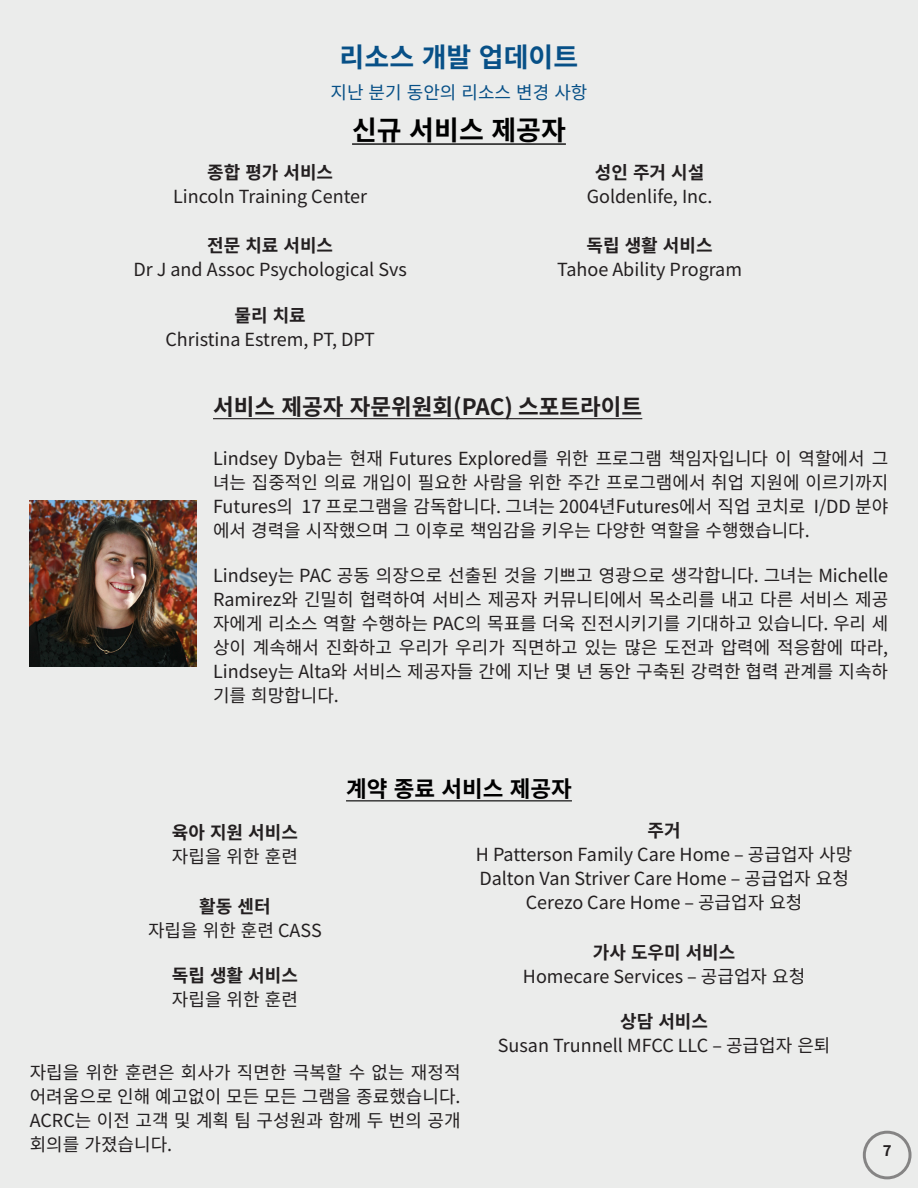
<style>
.page{position:relative;width:918px;height:1188px;background:#ebeceb}
.page>*{position:absolute;margin:0;border:0;box-sizing:border-box;transform-origin:0 0}
.t1{font:700 27px "Noto Sans KR";color:#075087}
.t2{font:700 27px "Noto Sans KR";color:#000}
.t3{font:700 22.5px "Noto Sans KR";color:#231f20}
.t4{font:700 22.5px "Noto Sans KR";color:#000}
.t5{font:18px/24px "Noto Sans KR";color:#231f20;text-align:justify}
.t6{font:700 18px "Noto Sans KR";color:#231f20}
.t7{font:18px "Noto Sans KR";color:#075087}
.t8{font:700 15px "Noto Sans KR";color:#231f20}
</style>
<div class="page">
<div style="left:863px;top:1131px;width:49px;height:48px;border:3px solid #201d1e;border-radius:50%"></div>
<hr style="left:213px;top:418px;width:429px;height:1px;background:#231f20">
<hr style="left:352px;top:143px;width:214px;height:2px;background:#000">
<hr style="left:346px;top:800px;width:226px;height:1px;background:#000">
<img style="left:30px;top:501px;width:166px;height:165px">
<p class="t1" style="left:340px;top:41px;width:240px">리소스 개발 업데이트</p>
<p class="t7" style="left:330px;top:82px;width:259px">지난 분기 동안의 리소스 변경 사항</p>
<p class="t2" style="left:352px;top:115px;width:215px">신규 서비스 제공자</p>
<p class="t6" style="left:207px;top:162px;width:128px">종합 평가 서비스</p>
<p class="t5" style="left:173px;top:185px;width:196px">Lincoln Training Center</p>
<p class="t6" style="left:207px;top:236px;width:128px">전문 치료 서비스</p>
<p class="t5" style="left:133px;top:258px;width:275px">Dr J and Assoc Psychological Svs</p>
<p class="t6" style="left:235px;top:305px;width:73px">물리 치료</p>
<p class="t5" style="left:165px;top:327px;width:211px">Christina Estrem, PT, DPT</p>
<p class="t6" style="left:595px;top:162px;width:111px">성인 주거 시설</p>
<p class="t5" style="left:587px;top:185px;width:127px">Goldenlife, Inc.</p>
<p class="t6" style="left:587px;top:236px;width:128px">독립 생활 서비스</p>
<p class="t5" style="left:557px;top:258px;width:187px">Tahoe Ability Program</p>
<p class="t3" style="left:213px;top:394px;width:431px">서비스 제공자 자문위원회(PAC) 스포트라이트</p>
<p class="t5" style="left:213px;top:447px;width:677px">Lindsey Dyba는 현재 Futures Explored를 위한 프로그램 책임자입니다 이 역할에서 그 녀는 집중적인 의료 개입이 필요한 사람을 위한 주간 프로그램에서 취업 지원에 이르기까지 Futures의 17 프로그램을 감독합니다. 그녀는 2004년Futures에서 직업 코치로 I/DD 분야 에서 경력을 시작했으며 그 이후로 책임감을 키우는 다양한 역할을 수행했습니다.</p>
<p class="t5" style="left:213px;top:564px;width:677px">Lindsey는 PAC 공동 의장으로 선출된 것을 기쁘고 영광으로 생각합니다. 그녀는 Michelle Ramirez와 긴밀히 협력하여 서비스 제공자 커뮤니티에서 목소리를 내고 다른 서비스 제공 자에게 리소스 역할 수행하는 PAC의 목표를 더욱 진전시키기를 기대하고 있습니다. 우리 세 상이 계속해서 진화하고 우리가 우리가 직면하고 있는 많은 도전과 압력에 적응함에 따라, Lindsey는 Alta와 서비스 제공자들 간에 지난 몇 년 동안 구축된 강력한 협력 관계를 지속하 기를 희망합니다.</p>
<p class="t6" style="left:172px;top:823px;width:127px">육아 지원 서비스</p>
<p class="t5" style="left:172px;top:845px;width:127px">자립을 위한 훈련</p>
<p class="t6" style="left:199px;top:896px;width:73px">활동 센터</p>
<p class="t5" style="left:148px;top:919px;width:175px">자립을 위한 훈련 CASS</p>
<p class="t6" style="left:172px;top:965px;width:127px">독립 생활 서비스</p>
<p class="t5" style="left:172px;top:988px;width:127px">자립을 위한 훈련</p>
<p class="t4" style="left:346px;top:777px;width:227px">계약 종료 서비스 제공자</p>
<p class="t6" style="left:648px;top:820px;width:35px">주거</p>
<p class="t5" style="left:476px;top:843px;width:378px">H Patterson Family Care Home – 공급업자 사망</p>
<p class="t5" style="left:479px;top:867px;width:371px">Dalton Van Striver Care Home – 공급업자 요청</p>
<p class="t5" style="left:526px;top:891px;width:278px">Cerezo Care Home – 공급업자 요청</p>
<p class="t6" style="left:593px;top:942px;width:144px">가사 도우미 서비스</p>
<p class="t5" style="left:523px;top:964px;width:284px">Homecare Services – 공급업자 요청</p>
<p class="t6" style="left:620px;top:1011px;width:89px">상담 서비스</p>
<p class="t5" style="left:498px;top:1034px;width:334px">Susan Trunnell MFCC LLC – 공급업자 은퇴</p>
<p class="t5" style="left:30px;top:1061px;width:432px">자립을 위한 훈련은 회사가 직면한 극복할 수 없는 재정적 어려움으로 인해 예고없이 모든 모든 그램을 종료했습니다.<br>ACRC는 이전 고객 및 계획 팀 구성원과 함께 두 번의 공개 회의를 가졌습니다.</p>
<p class="t8" style="left:883px;top:1142px;width:10px">7</p>
</div>
